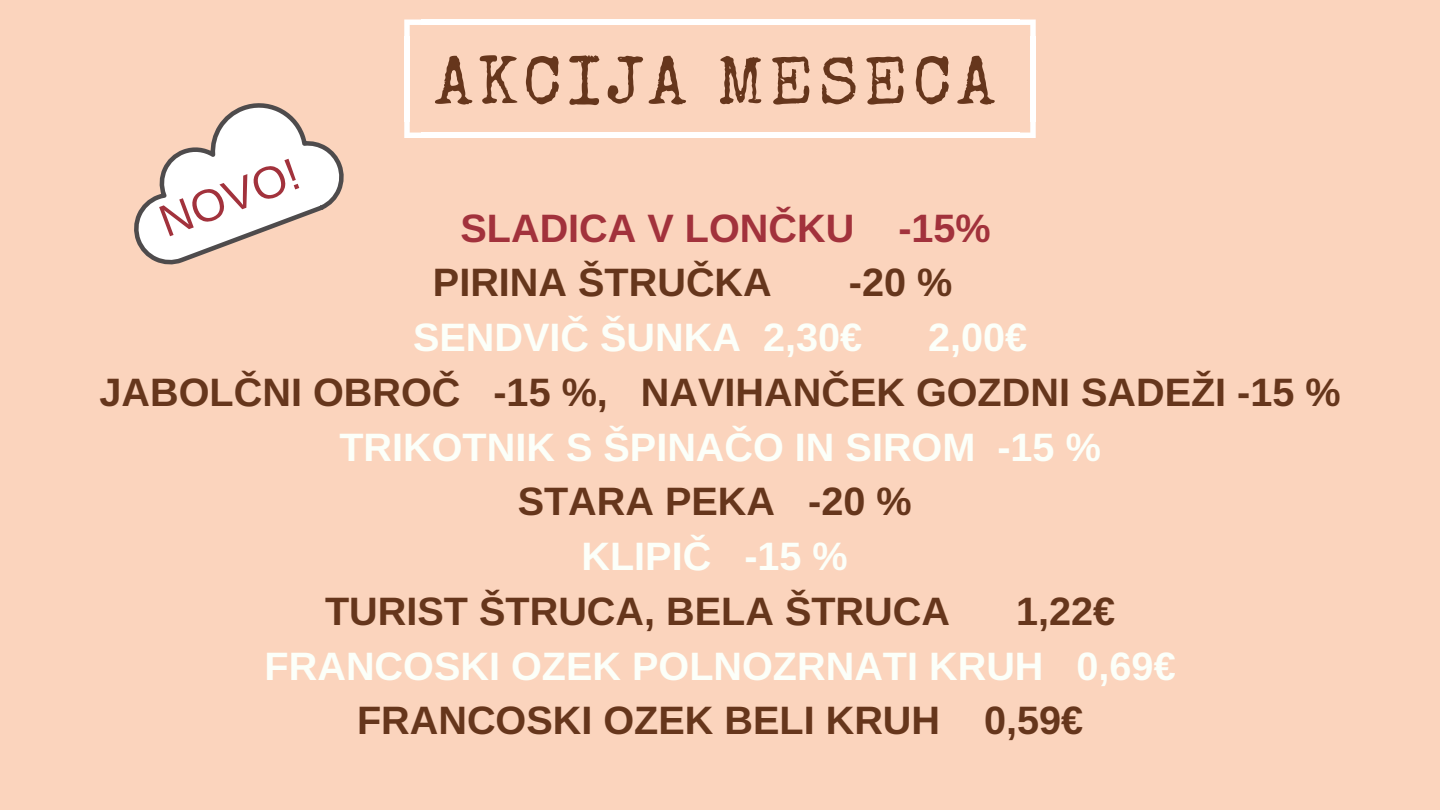
<style>
.page{position:relative;width:1440px;height:810px;background:#fbd4bd}
.page>*{position:absolute;margin:0;border:0;box-sizing:border-box;transform-origin:0 0}
.t1{font:67.9px "Special Elite";letter-spacing:.08em;color:#66361c}
.t2{font:45.3px "Arimo";color:#a2323c}
.t3{font:700 39.6px "Arimo";color:#66361c}
.t4{font:700 39.6px/54.8px "Arimo";color:#fcfff9}
.t5{font:700 39.6px/54.8px "Arimo";color:#a2323c}
.s1{font-family:"Liberation Sans"}
.s2{color:#66361c}
.s3{font-family:"Liberation Sans";color:#66361c}
</style>
<div class="page">
<div style="left:1030px;top:36px;width:6px;height:86px;background:#fff"></div>
<div style="left:404px;top:36px;width:6px;height:86px;background:#fff"></div>
<div style="left:421px;top:19px;width:598px;height:6px;background:#fff"></div>
<div style="left:421px;top:133px;width:598px;height:5px;background:#fff"></div>
<svg style="left:1019px;top:20px;width:17px;height:16px"></svg>
<svg style="left:404px;top:20px;width:17px;height:16px"></svg>
<svg style="left:1019px;top:122px;width:17px;height:16px"></svg>
<svg style="left:404px;top:122px;width:17px;height:16px"></svg>
<svg style="left:134px;top:103px;width:210px;height:162px;fill:#fff"></svg>
<h1 class="t1" style="left:435px;top:56px;width:561px">AKCIJA MESECA</h1>
<p class="t2" style="left:152px;top:200px;width:147px;rotate:-21deg">NOVO!</p>
<p class="t5" style="left:433px;top:200px;width:559px;text-indent:28px">SLADICA V LON<span class="s1">Č</span>KU -15%<br><span class="s2">PIRINA</span> <span class="s3">Š</span><span class="s2">TRU</span><span class="s3">Č</span><span class="s2">KA</span></p>
<p class="t4" style="left:413px;top:255px;width:541px;text-indent:436px"><span class="s2">-20 %<br></span>SENDVI<span class="s1">Č Š</span>UNKA 2,30€</p>
<p class="t4" style="left:928px;top:310px;width:101px">2,00€</p>
<p class="t3" style="left:100px;top:370px;width:1243px">JABOL<span class="s1">Č</span>NI OBRO<span class="s1">Č</span> -15 %, NAVIHAN<span class="s1">Č</span>EK GOZDNI SADE<span class="s1">Ž</span>I -15 %</p>
<p class="t4" style="left:339px;top:419px;width:763px">TRIKOTNIK S <span class="s1">Š</span>PINA<span class="s1">Č</span>O IN SIROM -15 %</p>
<p class="t3" style="left:518px;top:479px;width:395px">STARA PEKA -20 %</p>
<p class="t4" style="left:582px;top:529px;width:268px">KLIPI<span class="s1">Č</span> -15 %</p>
<p class="t3" style="left:325px;top:589px;width:626px">TURIST <span class="s1">Š</span>TRUCA, BELA <span class="s1">Š</span>TRUCA</p>
<p class="t3" style="left:1016px;top:589px;width:101px">1,22€</p>
<p class="t4" style="left:265px;top:638px;width:913px">FRANCOSKI OZEK POLNOZRNATI KRUH 0,69€</p>
<p class="t3" style="left:357px;top:698px;width:728px">FRANCOSKI OZEK BELI KRUH 0,59€</p>
</div>
